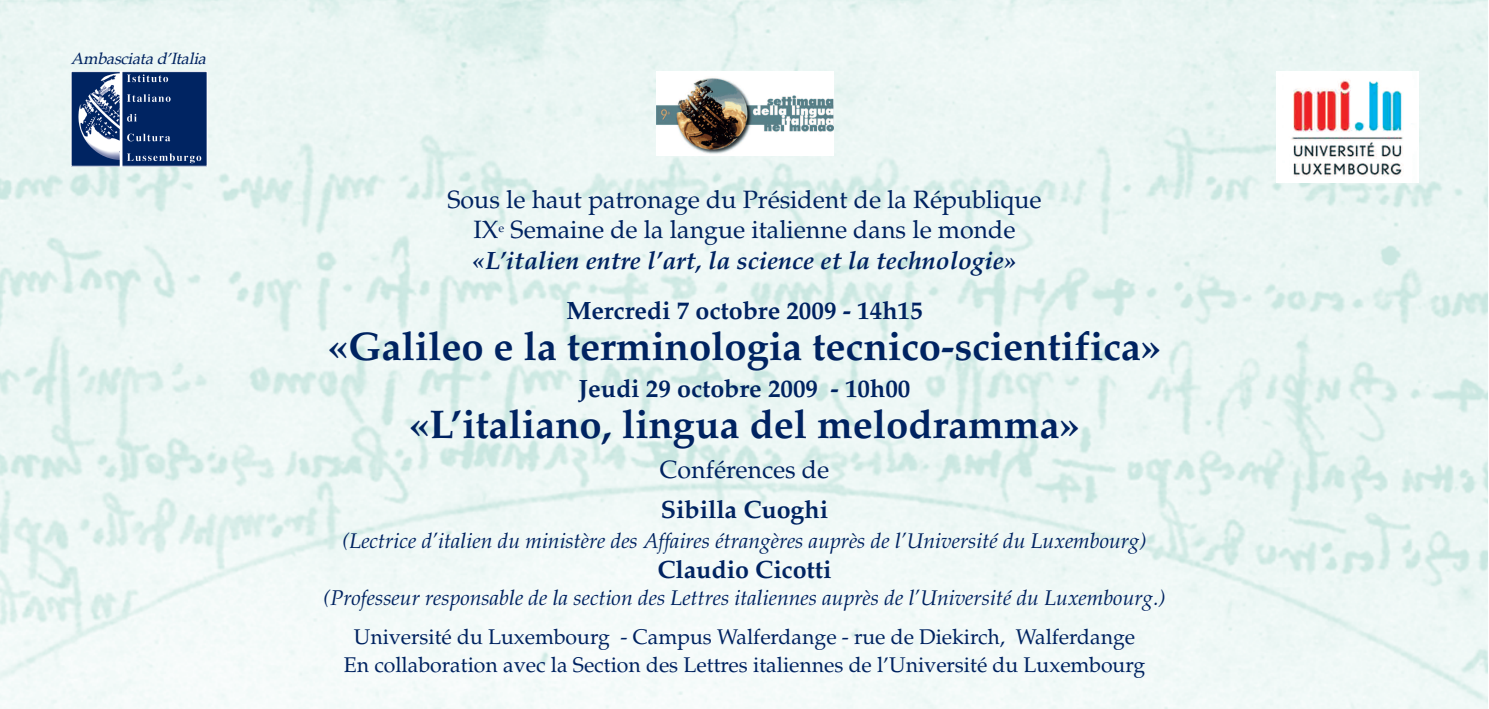
<style>
.page{position:relative;width:1489px;height:709px;background:#fff}
.page>*{position:absolute;margin:0;border:0;box-sizing:border-box;transform-origin:0 0}
.t1{font:700 40px "Palatino";color:#002361}
.t2{font:25px/30.5px "Palatino";color:#002361;text-align:center}
.t3{font:700 25px "Palatino";color:#002361}
.t4{font:italic 21.25px "Palatino";color:#002361}
.t5{font:21.25px/28.8px "Palatino";color:#002361;text-align:center}
.t6{font:italic 16.25px "Palatino";color:#002361}
.s1{font-weight:700;font-style:italic}
</style>
<div class="page">
<img style="left:0;top:0;width:1487px;height:708px">
<div style="left:656px;top:71px;width:177px;height:84px;background:#fff"></div>
<img style="left:656px;top:78px;width:177px;height:76px">
<img style="left:1276px;top:71px;width:141px;height:111px">
<img style="left:73px;top:73px;width:132px;height:91px">
<div style="left:71px;top:71px;width:136px;height:95px;border:1px solid #fff"></div>
<p class="t6" style="left:71px;top:49px;width:139px">Ambasciata d’Italia</p>
<p class="t2" style="left:447px;top:184px;width:595px">Sous le haut patronage du Président de la République<br>IX<sup>e</sup> Semaine de la langue italienne dans le monde <span class="s1">«L’italien entre l’art, la science et la technologie»</span></p>
<p class="t3" style="left:566px;top:295px;width:358px">Mercredi 7 octobre 2009 - 14h15</p>
<h1 class="t1" style="left:328px;top:322px;width:834px">«Galileo e la terminologia tecnico-scientifica»</h1>
<p class="t3" style="left:578px;top:373px;width:333px">Jeudi 29 octobre 2009 - 10h00</p>
<h1 class="t1" style="left:409px;top:400px;width:671px">«L’italiano, lingua del melodramma»</h1>
<p class="t2" style="left:659px;top:454px;width:171px">Conférences de</p>
<p class="t3" style="left:661px;top:494px;width:169px">Sibilla Cuoghi</p>
<p class="t4" style="left:342px;top:528px;width:805px">(Lectrice d’italien du ministère des Affaires étrangères auprès de l’Université du Luxembourg)</p>
<p class="t3" style="left:657px;top:554px;width:176px">Claudio Cicotti</p>
<p class="t4" style="left:323px;top:585px;width:843px">(Professeur responsable de la section des Lettres italiennes auprès de l’Université du Luxembourg.)</p>
<p class="t5" style="left:344px;top:622px;width:803px">Université du Luxembourg - Campus Walferdange - rue de Diekirch, Walferdange<br>En collaboration avec la Section des Lettres italiennes de l’Université du Luxembourg</p>
</div>
